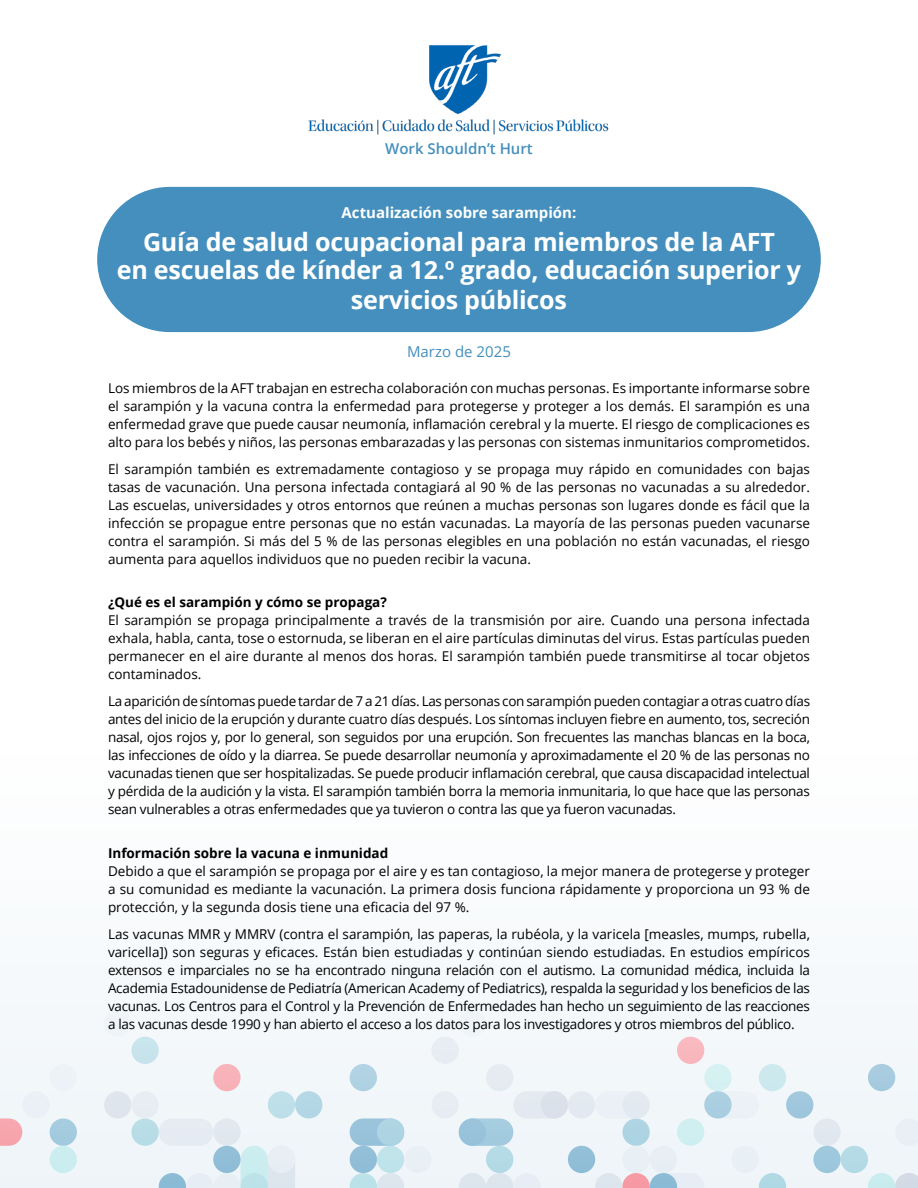
<style>
.page{position:relative;width:918px;height:1188px;background:#fff}
.page>*{position:absolute;margin:0;border:0;box-sizing:border-box;transform-origin:0 0}
.t1{font:700 25.2px/29.1px "Open Sans";letter-spacing:-.01em;color:#fff;text-align:center}
.t2{font:700 15px "Open Sans";color:#fff}
.t3{font:600 15px "Open Sans";color:#448fbd}
.t4{font:15px "Open Sans";color:#448fbd}
.t5{font:13.5px/18px "Open Sans";color:#000;text-align:justify}
.t6{font:700 13.5px "Open Sans";color:#000}
</style>
<div class="page">
<div style="left:0;top:751px;width:918px;height:437px;background:#f7fafc"></div>
<div style="left:459px;top:1118px;width:54px;height:28px;background:#a3cbdf;border-radius:14px"></div>
<div style="left:350px;top:1118px;width:54px;height:28px;background:#99c3da;border-radius:14px"></div>
<div style="left:513px;top:1091px;width:55px;height:28px;background:#e3e9f0;border-radius:14px"></div>
<div style="left:595px;top:1091px;width:55px;height:28px;background:#eaf0f6;border-radius:14px"></div>
<div style="left:159px;top:1118px;width:54px;height:28px;background:#e5ebf2;border-radius:14px"></div>
<div style="left:704px;top:1091px;width:55px;height:28px;background:#ebf1f6;border-radius:14px"></div>
<svg style="left:0;top:1118px;width:22px;height:28px"></svg>
<div style="left:213px;top:1064px;width:28px;height:27px;background:#f8b2b9;border-radius:50%"></div>
<div style="left:350px;top:1064px;width:27px;height:27px;background:#b0d2e3;border-radius:50%"></div>
<div style="left:486px;top:1064px;width:27px;height:27px;background:#e5ebf1;border-radius:50%"></div>
<div style="left:704px;top:1064px;width:28px;height:27px;background:#d5f1f2;border-radius:50%"></div>
<div style="left:759px;top:1064px;width:27px;height:27px;background:#cce9ee;border-radius:50%"></div>
<div style="left:22px;top:1091px;width:28px;height:28px;background:#eaf0f6;border-radius:50%"></div>
<div style="left:104px;top:1091px;width:27px;height:28px;background:#dfe5ed;border-radius:50%"></div>
<div style="left:131px;top:1091px;width:28px;height:28px;background:#e7edf3;border-radius:50%"></div>
<div style="left:268px;top:1091px;width:27px;height:28px;background:#bddfe9;border-radius:50%"></div>
<div style="left:295px;top:1091px;width:27px;height:28px;background:#b3d7e5;border-radius:50%"></div>
<div style="left:431px;top:1091px;width:28px;height:28px;background:#e7edf3;border-radius:50%"></div>
<div style="left:541px;top:1091px;width:27px;height:28px;background:#dae1ea;border-radius:50%"></div>
<div style="left:568px;top:1091px;width:27px;height:28px;background:#e3e9f0;border-radius:50%"></div>
<div style="left:704px;top:1091px;width:28px;height:28px;background:#aacfe1;border-radius:50%"></div>
<div style="left:786px;top:1091px;width:27px;height:28px;background:#9fc7dd;border-radius:50%"></div>
<div style="left:868px;top:1064px;width:27px;height:27px;background:#a7cbdf;border-radius:50%"></div>
<div style="left:813px;top:1119px;width:28px;height:27px;background:#e1e8ef;border-radius:50%"></div>
<div style="left:50px;top:1118px;width:27px;height:28px;background:#a4cbdf;border-radius:50%"></div>
<div style="left:131px;top:1118px;width:28px;height:28px;background:#b9dde7;border-radius:50%"></div>
<div style="left:104px;top:1009px;width:27px;height:28px;background:#f0f4f8;border-radius:50%"></div>
<div style="left:131px;top:1037px;width:28px;height:27px;background:#c7e4ec;border-radius:50%"></div>
<div style="left:213px;top:1118px;width:28px;height:28px;background:#e1e8ef;border-radius:50%"></div>
<div style="left:377px;top:1118px;width:27px;height:28px;background:#aed4e3;border-radius:50%"></div>
<div style="left:459px;top:1118px;width:27px;height:28px;background:#99c3da;border-radius:50%"></div>
<div style="left:622px;top:1118px;width:28px;height:28px;background:#aed4e3;border-radius:50%"></div>
<div style="left:622px;top:1091px;width:28px;height:28px;background:#e3e9f0;border-radius:50%"></div>
<div style="left:677px;top:1118px;width:27px;height:28px;background:#cfeef0;border-radius:50%"></div>
<svg style="left:895px;top:1119px;width:23px;height:27px"></svg>
<div style="left:50px;top:1146px;width:27px;height:27px;background:#cbedef;border-radius:50%"></div>
<div style="left:350px;top:1146px;width:27px;height:27px;background:#91bed7;border-radius:50%"></div>
<div style="left:377px;top:1146px;width:27px;height:27px;background:#bfe3ea;border-radius:50%"></div>
<div style="left:404px;top:1146px;width:28px;height:27px;background:#e8eff5;border-radius:50%"></div>
<div style="left:486px;top:1146px;width:27px;height:27px;background:#b3dae5;border-radius:50%"></div>
<div style="left:568px;top:1146px;width:27px;height:27px;background:#91bed7;border-radius:50%"></div>
<div style="left:622px;top:1146px;width:28px;height:27px;background:#e8eff5;border-radius:50%"></div>
<div style="left:650px;top:1146px;width:27px;height:27px;background:#e7eef4;border-radius:50%"></div>
<div style="left:677px;top:1037px;width:27px;height:27px;background:#f8b8be;border-radius:50%"></div>
<div style="left:732px;top:1146px;width:27px;height:27px;background:#e8eff5;border-radius:50%"></div>
<div style="left:813px;top:1146px;width:28px;height:27px;background:#9dc8dd;border-radius:50%"></div>
<div style="left:841px;top:1146px;width:27px;height:27px;background:#b3dae5;border-radius:50%"></div>
<svg style="left:159px;top:1146px;width:136px;height:42px"></svg>
<div style="left:268px;top:1146px;width:27px;height:27px;background:#e7eef4;border-radius:50%"></div>
<svg style="left:350px;top:1173px;width:54px;height:15px"></svg>
<div style="left:459px;top:1009px;width:27px;height:28px;background:#f0f4f8;border-radius:50%"></div>
<div style="left:431px;top:1037px;width:28px;height:27px;background:#e7edf2;border-radius:50%"></div>
<svg style="left:459px;top:1173px;width:82px;height:15px"></svg>
<svg style="left:595px;top:1173px;width:109px;height:15px"></svg>
<svg style="left:759px;top:1173px;width:27px;height:15px"></svg>
<svg style="left:868px;top:1173px;width:50px;height:15px"></svg>
<div style="left:50px;top:1064px;width:27px;height:27px;background:#edf2f7;border-radius:50%"></div>
<div style="left:97px;top:187px;width:724px;height:145px;background:#448fbd;border-radius:73px"></div>
<img style="left:308px;top:45px;width:301px;height:90px">
<p class="t3" style="left:385px;top:138px;width:149px">Work Shouldn’t Hurt</p>
<p class="t2" style="left:342px;top:202px;width:236px">Actualización sobre sarampión:</p>
<h1 class="t1" style="left:117px;top:226px;width:686px">Guía de salud ocupacional para miembros de la AFT<br>en escuelas de kínder a 12.º grado, educación superior y servicios públicos</h1>
<p class="t4" style="left:407px;top:341px;width:105px">Marzo de 2025</p>
<p class="t5" style="left:108px;top:378px;width:704px">Los miembros de la AFT trabajan en estrecha colaboración con muchas personas. Es importante informarse sobre el sarampión y la vacuna contra la enfermedad para protegerse y proteger a los demás. El sarampión es una enfermedad grave que puede causar neumonía, inflamación cerebral y la muerte. El riesgo de complicaciones es alto para los bebés y niños, las personas embarazadas y las personas con sistemas inmunitarios comprometidos.</p>
<p class="t5" style="left:108px;top:459px;width:704px">El sarampión también es extremadamente contagioso y se propaga muy rápido en comunidades con bajas tasas de vacunación. Una persona infectada contagiará al 90 % de las personas no vacunadas a su alrededor.<br>Las escuelas, universidades y otros entornos que reúnen a muchas personas son lugares donde es fácil que la infección se propague entre personas que no están vacunadas. La mayoría de las personas pueden vacunarse contra el sarampión. Si más del 5 % de las personas elegibles en una población no están vacunadas, el riesgo aumenta para aquellos individuos que no pueden recibir la vacuna.</p>
<p class="t6" style="left:108px;top:593px;width:280px">¿Qué es el sarampión y cómo se propaga?</p>
<p class="t5" style="left:108px;top:611px;width:704px">El sarampión se propaga principalmente a través de la transmisión por aire. Cuando una persona infectada exhala, habla, canta, tose o estornuda, se liberan en el aire partículas diminutas del virus. Estas partículas pueden permanecer en el aire durante al menos dos horas. El sarampión también puede transmitirse al tocar objetos contaminados.</p>
<p class="t5" style="left:108px;top:692px;width:704px">La aparición de síntomas puede tardar de 7 a 21 días. Las personas con sarampión pueden contagiar a otras cuatro días antes del inicio de la erupción y durante cuatro días después. Los síntomas incluyen fiebre en aumento, tos, secreción nasal, ojos rojos y, por lo general, son seguidos por una erupción. Son frecuentes las manchas blancas en la boca, las infecciones de oído y la diarrea. Se puede desarrollar neumonía y aproximadamente el 20 % de las personas no vacunadas tienen que ser hospitalizadas. Se puede producir inflamación cerebral, que causa discapacidad intelectual y pérdida de la audición y la vista. El sarampión también borra la memoria inmunitaria, lo que hace que las personas sean vulnerables a otras enfermedades que ya tuvieron o contra las que ya fueron vacunadas.</p>
<p class="t6" style="left:108px;top:843px;width:282px">Información sobre la vacuna e inmunidad</p>
<p class="t5" style="left:108px;top:861px;width:704px">Debido a que el sarampión se propaga por el aire y es tan contagioso, la mejor manera de protegerse y proteger a su comunidad es mediante la vacunación. La primera dosis funciona rápidamente y proporciona un 93 % de protección, y la segunda dosis tiene una eficacia del 97 %.</p>
<p class="t5" style="left:108px;top:924px;width:704px">Las vacunas MMR y MMRV (contra el sarampión, las paperas, la rubéola, y la varicela [measles, mumps, rubella, varicella]) son seguras y eficaces. Están bien estudiadas y continúan siendo estudiadas. En estudios empíricos extensos e imparciales no se ha encontrado ninguna relación con el autismo. La comunidad médica, incluida la Academia Estadounidense de Pediatría (American Academy of Pediatrics), respalda la seguridad y los beneficios de las vacunas. Los Centros para el Control y la Prevención de Enfermedades han hecho un seguimiento de las reacciones a las vacunas desde 1990 y han abierto el acceso a los datos para los investigadores y otros miembros del público.</p>
</div>
